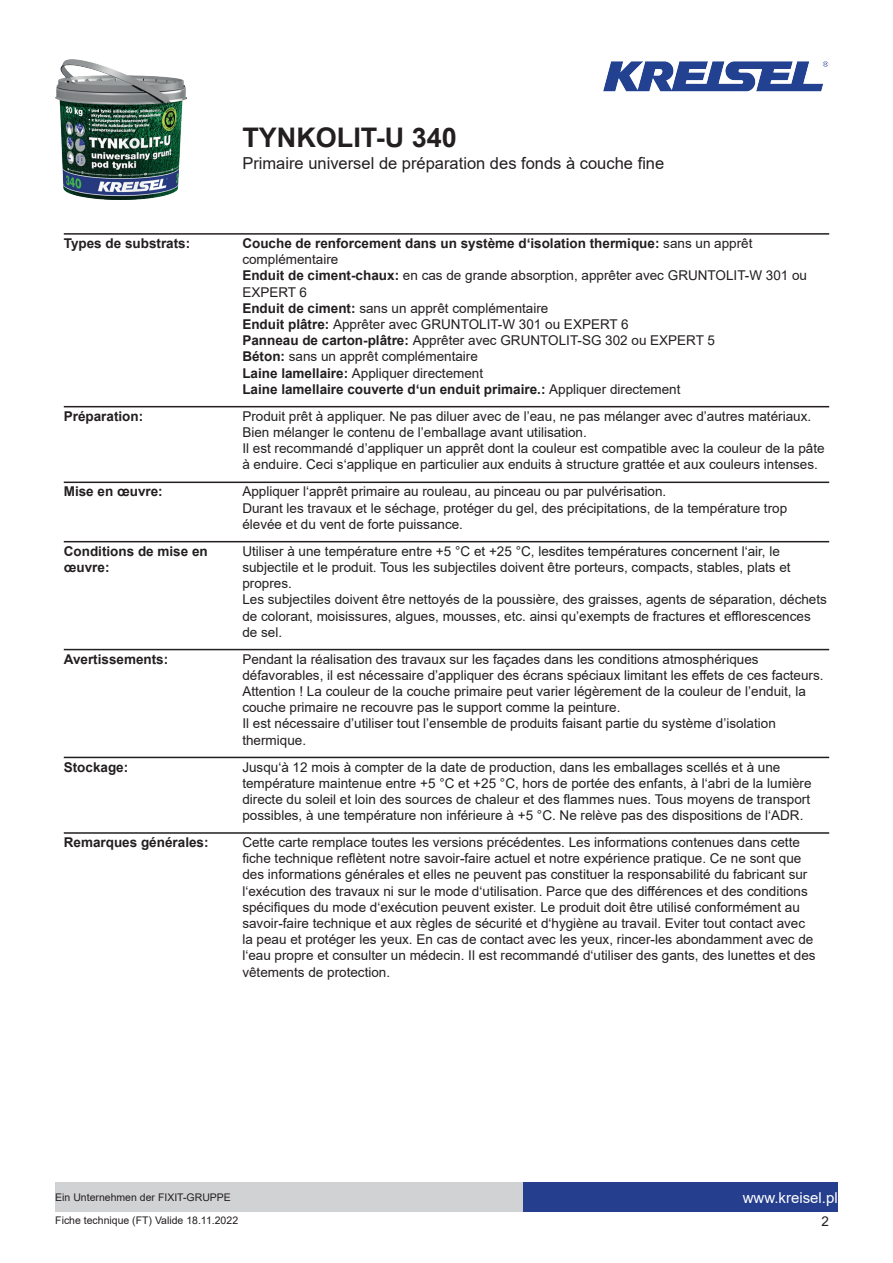
<style>
.page{position:relative;width:893px;height:1263px;background:#fff}
.page>*{position:absolute;margin:0;border:0;box-sizing:border-box;transform-origin:0 0}
.t1{font:700 27px "Arial";color:#231f20}
.t2{font:16.5px "Arial";color:#231f20}
.t3{font:15px "Arial";color:#fff}
.t4{font:13.5px/16.2px "Arial";color:#231f20}
.t5{font:700 13.5px/16.2px "Arial";color:#231f20}
.t6{font:10.5px "Arial";color:#231f20}
.s1{font-weight:700}
</style>
<div class="page">
<img style="left:56px;top:60px;width:130px;height:140px">
<img style="left:603px;top:61px;width:226px;height:31px">
<div style="left:523px;top:1182px;width:315px;height:30px;background:#253f8e"></div>
<div style="left:55px;top:1182px;width:468px;height:30px;background:#d1d2d4"></div>
<hr style="left:64px;top:233px;width:765px;height:2px;background:#231f20">
<hr style="left:64px;top:406px;width:765px;height:1px;background:#231f20">
<hr style="left:64px;top:482px;width:765px;height:1px;background:#231f20">
<hr style="left:64px;top:541px;width:765px;height:1px;background:#231f20">
<hr style="left:64px;top:649px;width:765px;height:1px;background:#231f20">
<hr style="left:64px;top:757px;width:765px;height:1px;background:#231f20">
<hr style="left:64px;top:832px;width:765px;height:2px;background:#231f20">
<h1 class="t1" style="left:242px;top:119px;width:216px">TYNKOLIT-U 340</h1>
<p class="t2" style="left:242px;top:152px;width:423px">Primaire universel de préparation des fonds à couche fine</p>
<p class="t5" style="left:64px;top:235px;width:128px">Types de substrats:</p>
<p class="t4" style="left:242px;top:235px;width:566px"><span class="s1">Couche de renforcement dans un système d‘isolation thermique:</span> sans un apprêt complémentaire<br><span class="s1">Enduit de ciment-chaux:</span> en cas de grande absorption, apprêter avec GRUNTOLIT-W 301 ou EXPERT 6<br><span class="s1">Enduit de ciment:</span> sans un apprêt complémentaire<br><span class="s1">Enduit plâtre:</span> Apprêter avec GRUNTOLIT-W 301 ou EXPERT 6<br><span class="s1">Panneau de carton-plâtre:</span> Apprêter avec GRUNTOLIT-SG 302 ou EXPERT 5<br><span class="s1">Béton:</span> sans un apprêt complémentaire<br><span class="s1">Laine lamellaire:</span> Appliquer directement<br><span class="s1">Laine lamellaire couverte d‘un enduit primaire.:</span> Appliquer directement</p>
<p class="t5" style="left:64px;top:408px;width:81px">Préparation:</p>
<p class="t4" style="left:242px;top:408px;width:584px">Produit prêt à appliquer. Ne pas diluer avec de l’eau, ne pas mélanger avec d’autres matériaux.<br>Bien mélanger le contenu de l’emballage avant utilisation.<br>Il est recommandé d’appliquer un apprêt dont la couleur est compatible avec la couleur de la pâte à enduire. Ceci s‘applique en particulier aux enduits à structure grattée et aux couleurs intenses.</p>
<p class="t5" style="left:64px;top:484px;width:101px">Mise en œuvre:</p>
<p class="t4" style="left:242px;top:483px;width:546px">Appliquer l‘apprêt primaire au rouleau, au pinceau ou par pulvérisation.<br>Durant les travaux et le séchage, protéger du gel, des précipitations, de la température trop élevée et du vent de forte puissance.</p>
<p class="t5" style="left:64px;top:543px;width:146px">Conditions de mise en œuvre:</p>
<p class="t4" style="left:242px;top:543px;width:586px">Utiliser à une température entre +5 °C et +25 °C, lesdites températures concernent l‘air, le subjectile et le produit. Tous les subjectiles doivent être porteurs, compacts, stables, plats et propres.<br>Les subjectiles doivent être nettoyés de la poussière, des graisses, agents de séparation, déchets de colorant, moisissures, algues, mousses, etc. ainsi qu’exempts de fractures et efflorescences de sel.</p>
<p class="t5" style="left:64px;top:651px;width:106px">Avertissements:</p>
<p class="t4" style="left:242px;top:651px;width:583px">Pendant la réalisation des travaux sur les façades dans les conditions atmosphériques défavorables, il est nécessaire d’appliquer des écrans spéciaux limitant les effets de ces facteurs.<br>Attention ! La couleur de la couche primaire peut varier légèrement de la couleur de l’enduit, la couche primaire ne recouvre pas le support comme la peinture.<br>Il est nécessaire d’utiliser tout l’ensemble de produits faisant partie du système d’isolation thermique.</p>
<p class="t5" style="left:64px;top:759px;width:66px">Stockage:</p>
<p class="t4" style="left:242px;top:758px;width:571px">Jusqu‘à 12 mois à compter de la date de production, dans les emballages scellés et à une température maintenue entre +5 °C et +25 °C, hors de portée des enfants, à l‘abri de la lumière directe du soleil et loin des sources de chaleur et des flammes nues. Tous moyens de transport possibles, à une température non inférieure à +5 °C. Ne relève pas des dispositions de l‘ADR.</p>
<p class="t5" style="left:64px;top:834px;width:146px">Remarques générales:</p>
<p class="t4" style="left:242px;top:834px;width:575px">Cette carte remplace toutes les versions précédentes. Les informations contenues dans cette fiche technique reflètent notre savoir-faire actuel et notre expérience pratique. Ce ne sont que des informations générales et elles ne peuvent pas constituer la responsabilité du fabricant sur l‘exécution des travaux ni sur le mode d‘utilisation. Parce que des différences et des conditions spécifiques du mode d‘exécution peuvent exister. Le produit doit être utilisé conformément au savoir-faire technique et aux règles de sécurité et d‘hygiène au travail. Eviter tout contact avec la peau et protéger les yeux. En cas de contact avec les yeux, rincer-les abondamment avec de l‘eau propre et consulter un médecin. Il est recommandé d‘utiliser des gants, des lunettes et des vêtements de protection.</p>
<p class="t6" style="left:55px;top:1190px;width:177px">Ein Unternehmen der FIXIT-GRUPPE</p>
<p class="t3" style="left:743px;top:1187px;width:97px">www.kreisel.pl</p>
<p class="t6" style="left:55px;top:1213px;width:184px">Fiche technique (FT) Valide 18.11.2022</p>
<p class="t4" style="left:821px;top:1213px;width:9px">2</p>
</div>
